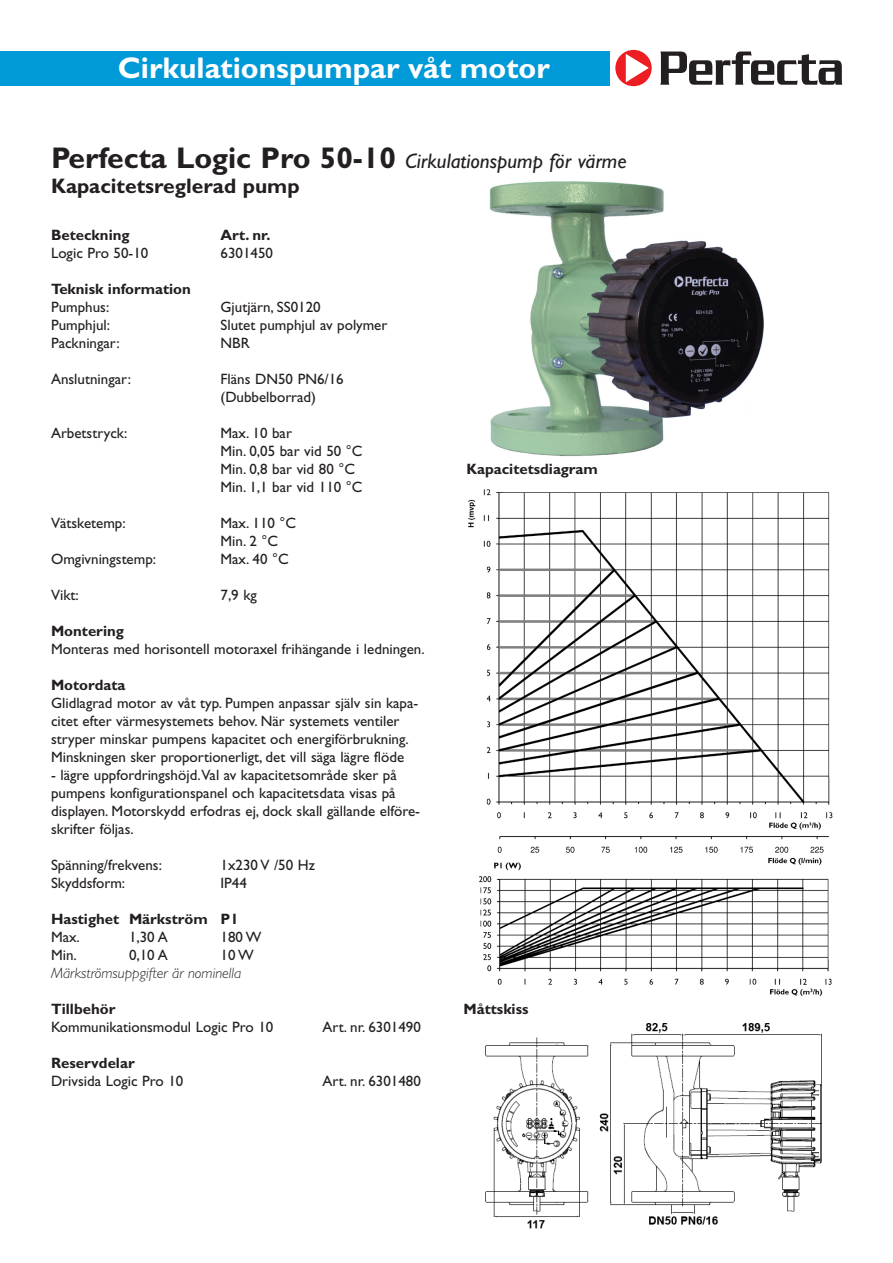
<style>
.page{position:relative;width:893px;height:1263px;background:#fff}
.page>*{position:absolute;margin:0;border:0;box-sizing:border-box;transform-origin:0 0}
.t1{font:700 30px "Gill Sans";color:#fff}
.t2{font:italic 21px "Gill Sans";color:#231f20}
.t3{font:700 21px "Gill Sans";color:#231f20}
.t4{font:15px/18px "Gill Sans";color:#231f20}
.t5{font:700 15px "Gill Sans";color:#231f20}
.t6{font:italic 300 15px "Gill Sans";color:#231f20}
.s1{font-weight:700;font-style:normal;font-size:30px}
</style>
<div class="page">
<div style="left:0;top:51px;width:609px;height:34px;background:#009ad9"></div>
<svg style="left:660px;top:52px;width:182px;height:33px"></svg>
<svg style="left:615px;top:50px;width:37px;height:36px"></svg>
<svg style="left:626px;top:54px;width:23px;height:28px"></svg>
<img style="left:468px;top:489px;width:365px;height:507px">
<img style="left:489px;top:182px;width:275px;height:274px">
<img style="left:485px;top:1023px;width:336px;height:205px">
<p class="t1" style="left:118px;top:50px;width:433px">Cirkulationspumpar våt motor</p>
<p class="t2" style="left:51px;top:148px;width:577px"><span class="s1">Perfecta Logic Pro 50-10</span> Cirkulationspump för värme</p>
<p class="t3" style="left:51px;top:173px;width:250px">Kapacitetsreglerad pump</p>
<p class="t5" style="left:51px;top:226px;width:80px">Beteckning</p>
<p class="t5" style="left:221px;top:226px;width:52px">Art. nr.</p>
<p class="t4" style="left:51px;top:243px;width:99px">Logic Pro 50-10</p>
<p class="t4" style="left:221px;top:243px;width:54px">6301450</p>
<p class="t5" style="left:51px;top:280px;width:141px">Teknisk information</p>
<p class="t4" style="left:51px;top:297px;width:60px">Pumphus:</p>
<p class="t4" style="left:221px;top:297px;width:102px">Gjutjärn, SS0120</p>
<p class="t4" style="left:51px;top:315px;width:61px">Pumphjul:</p>
<p class="t4" style="left:221px;top:315px;width:168px">Slutet pumphjul av polymer</p>
<p class="t4" style="left:51px;top:333px;width:70px">Packningar:</p>
<p class="t4" style="left:221px;top:333px;width:31px">NBR</p>
<p class="t4" style="left:51px;top:369px;width:81px">Anslutningar:</p>
<p class="t4" style="left:221px;top:369px;width:125px">Fläns DN50 PN6/16</p>
<p class="t4" style="left:221px;top:387px;width:97px">(Dubbelborrad)</p>
<p class="t4" style="left:51px;top:423px;width:78px">Arbetstryck:</p>
<p class="t4" style="left:221px;top:423px;width:73px">Max. 10 bar</p>
<p class="t4" style="left:221px;top:441px;width:143px">Min. 0,05 bar vid 50 °C</p>
<p class="t4" style="left:221px;top:459px;width:136px">Min. 0,8 bar vid 80 °C</p>
<p class="t4" style="left:221px;top:477px;width:143px">Min. 1,1 bar vid 110 °C</p>
<p class="t4" style="left:51px;top:513px;width:76px">Vätsketemp:</p>
<p class="t4" style="left:221px;top:513px;width:77px">Max. 110 °C</p>
<p class="t4" style="left:221px;top:531px;width:59px">Min. 2 °C</p>
<p class="t4" style="left:51px;top:549px;width:107px">Omgivningstemp:</p>
<p class="t4" style="left:221px;top:549px;width:70px">Max. 40 °C</p>
<p class="t4" style="left:51px;top:585px;width:29px">Vikt:</p>
<p class="t4" style="left:221px;top:585px;width:38px">7,9 kg</p>
<p class="t5" style="left:51px;top:622px;width:74px">Montering</p>
<p class="t4" style="left:51px;top:639px;width:375px">Monteras med horisontell motoraxel frihängande i ledningen.</p>
<p class="t5" style="left:51px;top:676px;width:76px">Motordata</p>
<p class="t4" style="left:51px;top:693px;width:369px">Glidlagrad motor av våt typ. Pumpen anpassar själv sin kapa&shy;citet efter värmesystemets behov. När systemets ventiler stryper minskar pumpens kapacitet och energiförbrukning.<br>Minskningen sker proportionerligt, det vill säga lägre flöde</p>
<p class="t4" style="left:51px;top:765px;width:370px">- lägre uppfordringshöjd.Val av kapacitetsområde sker på pumpens konfigurationspanel och kapacitetsdata visas på displayen. Motorskydd erfodras ej, dock skall gällande elföre&shy;skrifter följas.</p>
<p class="t4" style="left:51px;top:855px;width:112px">Spänning/frekvens:</p>
<p class="t4" style="left:221px;top:855px;width:96px">1x230 V /50 Hz</p>
<p class="t4" style="left:51px;top:873px;width:76px">Skyddsform:</p>
<p class="t4" style="left:221px;top:873px;width:28px">IP44</p>
<p class="t5" style="left:51px;top:910px;width:189px">Hastighet Märkström P1</p>
<p class="t4" style="left:51px;top:927px;width:30px">Max.</p>
<p class="t4" style="left:129px;top:927px;width:40px">1,30 A</p>
<p class="t4" style="left:221px;top:927px;width:42px">180 W</p>
<p class="t4" style="left:51px;top:945px;width:27px">Min.</p>
<p class="t4" style="left:129px;top:945px;width:40px">0,10 A</p>
<p class="t4" style="left:221px;top:945px;width:35px">10 W</p>
<p class="t6" style="left:51px;top:964px;width:192px">Märkströmsuppgifter är nominella</p>
<p class="t5" style="left:51px;top:1000px;width:66px">Tillbehör</p>
<p class="t4" style="left:51px;top:1017px;width:224px">Kommunikationsmodul Logic Pro 10</p>
<p class="t4" style="left:323px;top:1017px;width:100px">Art. nr. 6301490</p>
<p class="t5" style="left:51px;top:1054px;width:85px">Reservdelar</p>
<p class="t4" style="left:51px;top:1071px;width:134px">Drivsida Logic Pro 10</p>
<p class="t4" style="left:323px;top:1071px;width:100px">Art. nr. 6301480</p>
<p class="t5" style="left:466px;top:460px;width:133px">Kapacitetsdiagram</p>
<p class="t5" style="left:463px;top:1000px;width:66px">Måttskiss</p>
</div>
